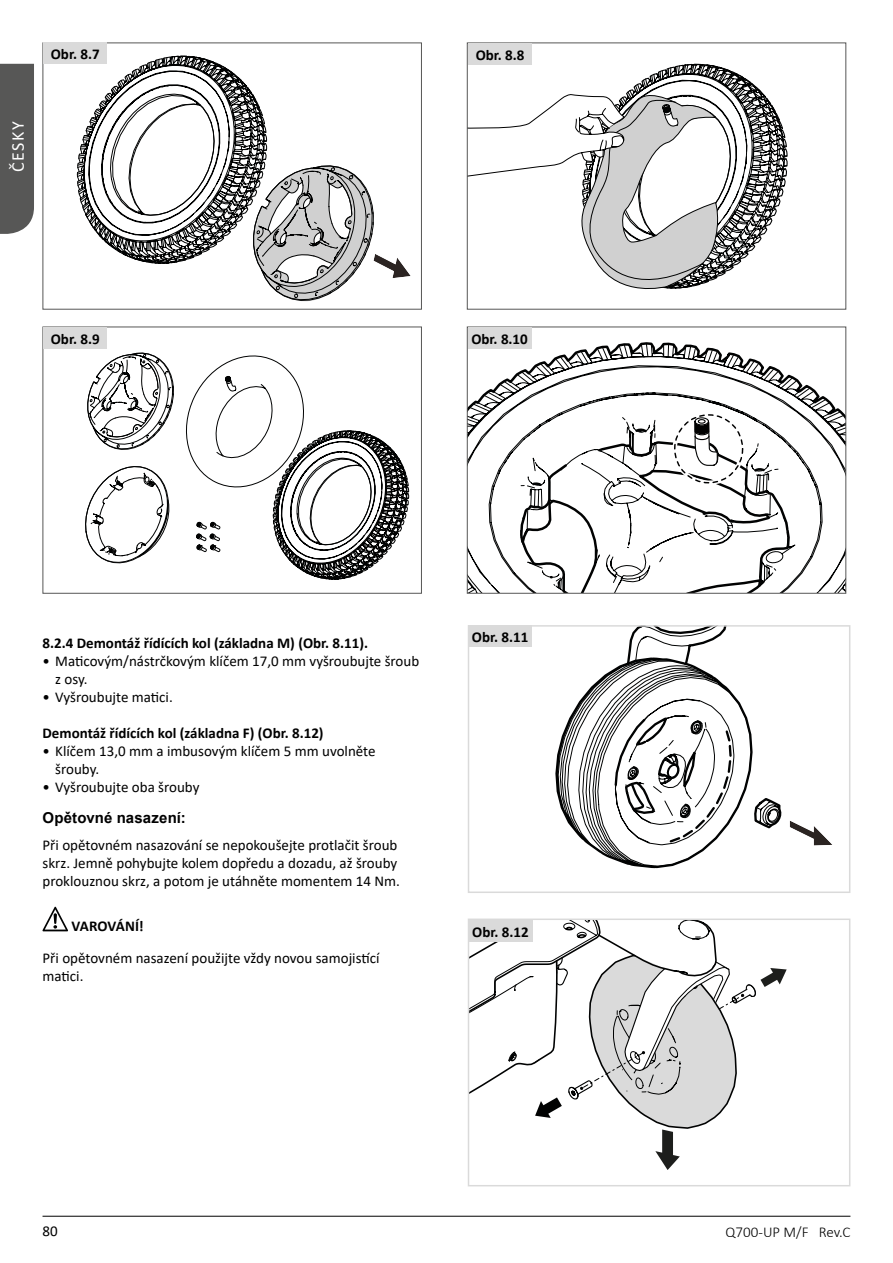
<style>
.page{position:relative;width:893px;height:1263px;background:#fff}
.page>*{position:absolute;margin:0;border:0;box-sizing:border-box;transform-origin:0 0}
.t1{font:18px "Calibri";letter-spacing:.08em;color:#fff}
.t2{font:15px/18px "Calibri";color:#000}
.t3{font:700 15px "Calibri";color:#000}
.t4{font:700 15px "Arial";letter-spacing:.01em;color:#000}
.t5{font:300 15px "Calibri";color:#000}
</style>
<div class="page">
<hr style="left:43px;top:1216px;width:807px;height:1px;background:#000">
<div style="left:0;top:64px;width:34px;height:170px;background:#575756"></div>
<svg style="left:466px;top:42px;width:381px;height:268px"></svg>
<svg style="left:42px;top:42px;width:380px;height:268px"></svg>
<svg style="left:76px;top:55px;width:338px;height:255px"></svg>
<svg style="left:42px;top:326px;width:380px;height:268px"></svg>
<svg style="left:466px;top:326px;width:381px;height:268px"></svg>
<svg style="left:43px;top:907px;width:25px;height:24px"></svg>
<svg style="left:555px;top:628px;width:277px;height:241px"></svg>
<div style="left:468px;top:625px;width:382px;height:268px;border:2px solid #dadada"></div>
<svg style="left:471px;top:921px;width:316px;height:249px"></svg>
<div style="left:468px;top:918px;width:382px;height:268px;border:2px solid #dadada"></div>
<div style="left:43px;top:43px;width:64px;height:21px;background:#dadada"></div>
<div style="left:468px;top:43px;width:64px;height:22px;background:#dadada"></div>
<div style="left:43px;top:327px;width:64px;height:22px;background:#dadada"></div>
<div style="left:468px;top:327px;width:63px;height:22px;background:#dadada"></div>
<div style="left:468px;top:625px;width:64px;height:22px;background:#dadada"></div>
<div style="left:469px;top:920px;width:63px;height:21px;background:#dadada"></div>
<p class="t1" style="left:5px;top:172px;width:52px;rotate:-90deg">ČESKY</p>
<p class="t3" style="left:51px;top:43px;width:50px">Obr. 8.7</p>
<p class="t3" style="left:476px;top:44px;width:50px">Obr. 8.8</p>
<p class="t3" style="left:51px;top:328px;width:50px">Obr. 8.9</p>
<p class="t3" style="left:471px;top:328px;width:58px">Obr. 8.10</p>
<p class="t3" style="left:43px;top:632px;width:327px">8.2.4 Demontáž řídících kol (základna M) (Obr. 8.11).</p>
<p class="t2" style="left:55px;top:652px;width:365px;text-indent:-13px">• Maticovým/nástrčkovým klíčem 17,0 mm vyšroubujte šroub z osy.</p>
<p class="t2" style="left:43px;top:688px;width:132px">• Vyšroubujte matici.</p>
<p class="t3" style="left:43px;top:722px;width:283px">Demontáž řídících kol (základna F) (Obr. 8.12)</p>
<p class="t2" style="left:55px;top:742px;width:322px;text-indent:-13px">• Klíčem 13,0 mm a imbusovým klíčem 5 mm uvolněte šrouby.</p>
<p class="t2" style="left:43px;top:778px;width:158px">• Vyšroubujte oba šrouby</p>
<p class="t4" style="left:43px;top:807px;width:145px">Opětovné nasazení:</p>
<p class="t2" style="left:43px;top:835px;width:359px">Při opětovném nasazování se nepokoušejte protlačit šroub skrz. Jemně pohybujte kolem dopředu a dozadu, až šrouby proklouznou skrz, a potom je utáhněte momentem 14 Nm.</p>
<p class="t3" style="left:71px;top:916px;width:74px">VAROVÁNÍ!</p>
<p class="t2" style="left:43px;top:948px;width:339px">Při opětovném nasazení použijte vždy novou samojistící matici.</p>
<p class="t3" style="left:472px;top:626px;width:58px">Obr. 8.11</p>
<p class="t3" style="left:472px;top:921px;width:58px">Obr. 8.12</p>
<p class="t2" style="left:43px;top:1221px;width:17px">80</p>
<p class="t5" style="left:726px;top:1223px;width:126px">Q700-UP M/F Rev.C</p>
</div>
